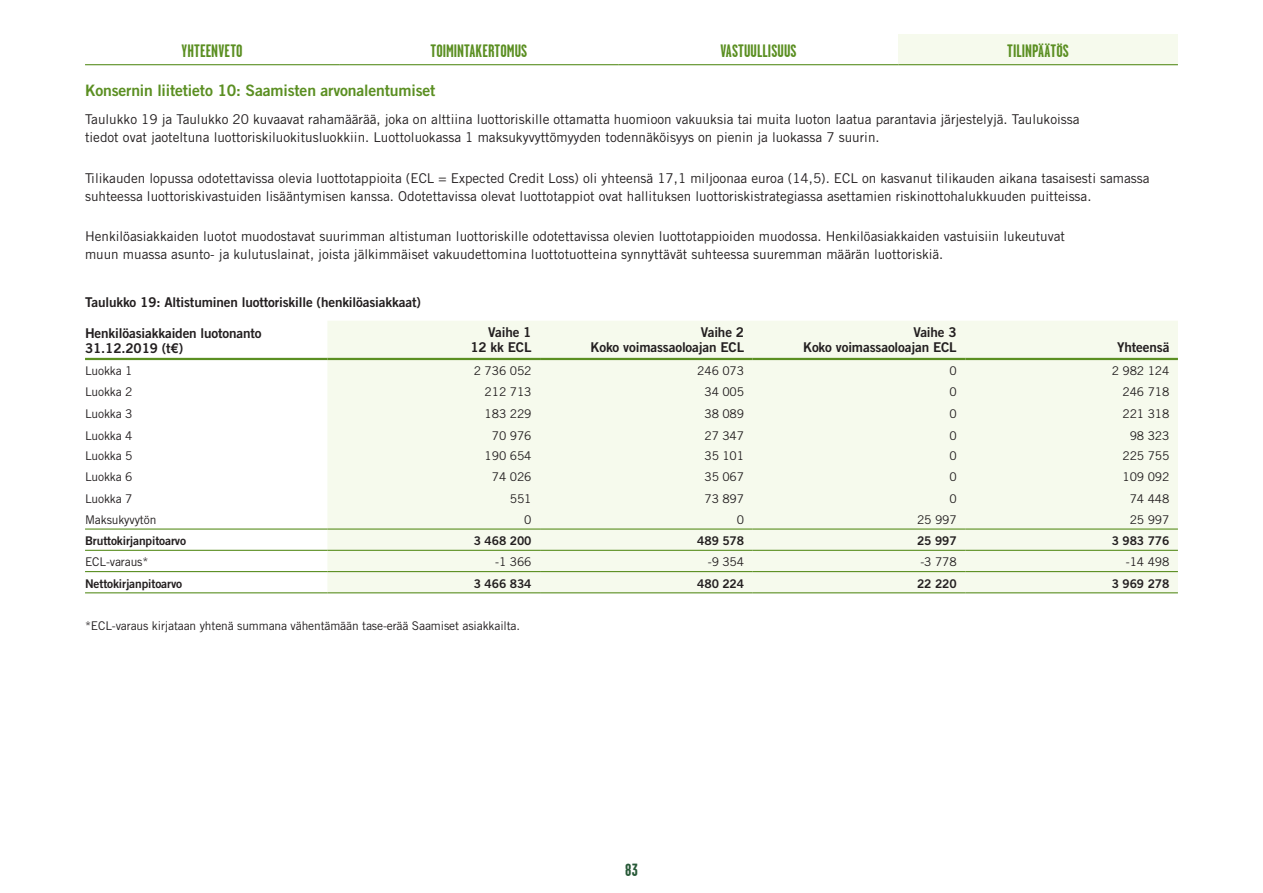
<style>
.page{position:relative;width:1263px;height:893px;background:#fff}
.page>*{position:absolute;margin:0;border:0;box-sizing:border-box;transform-origin:0 0}
.t1{font:700 18px "Garage Gothic S Pankki";letter-spacing:.005em;color:#5b8f22}
.t2{font:700 17.7px "Garage Gothic S Pankki";color:#275937}
.T_otsikko_sisällys{font:15.75px "Trade Gothic LT Std Bd 2";letter-spacing:-.01em;color:#5b8f22}
.VO2{font:13.5px/18px "Trade Gothic LT Std";color:#231f20}
.T_otsikko{font:13.5px/15px "Trade Gothic LT Std Bd 2";letter-spacing:-.01em;color:#231f20}
.VO3{font:13.5px "Trade Gothic LT Std Bd 2";letter-spacing:-.01em;color:#231f20}
.T_numerot{font:12px "Trade Gothic LT Std";letter-spacing:-.01em;color:#231f20}
.T_text__bold{font:12px "Trade Gothic LT Std";letter-spacing:-.01em;color:#231f20}
.T_numerot-2{font:12px "Trade Gothic LT Std Bd 2";letter-spacing:-.01em;color:#231f20}
.T_numerot__bold{font:12px "Trade Gothic LT Std";letter-spacing:-.01em;color:#231f20}
.T_text__bold-2{font:12px "Trade Gothic LT Std Bd 2";letter-spacing:-.01em;color:#231f20}
.T_text{font:12px "Trade Gothic LT Std";letter-spacing:-.01em;color:#231f20}
</style>
<div class="page">
<div style="left:898px;top:34px;width:280px;height:31px;background:#f6faed"></div>
<hr style="left:85px;top:64px;width:254px;height:1px;background:#5b8f22">
<hr style="left:339px;top:64px;width:280px;height:1px;background:#5b8f22">
<hr style="left:619px;top:64px;width:279px;height:1px;background:#5b8f22">
<hr style="left:898px;top:64px;width:280px;height:1px;background:#5b8f22">
<div style="left:327px;top:321px;width:851px;height:271px;background:#f6faed"></div>
<hr style="left:85px;top:358px;width:242px;height:2px;background:#5b8f22">
<hr style="left:327px;top:358px;width:213px;height:2px;background:#5b8f22">
<hr style="left:540px;top:358px;width:213px;height:2px;background:#5b8f22">
<hr style="left:753px;top:358px;width:212px;height:2px;background:#5b8f22">
<hr style="left:965px;top:358px;width:213px;height:2px;background:#5b8f22">
<hr style="left:85px;top:528px;width:242px;height:2px;background:#5b8f22">
<hr style="left:327px;top:528px;width:213px;height:2px;background:#5b8f22">
<hr style="left:540px;top:528px;width:213px;height:2px;background:#5b8f22">
<hr style="left:753px;top:528px;width:212px;height:2px;background:#5b8f22">
<hr style="left:965px;top:528px;width:213px;height:2px;background:#5b8f22">
<hr style="left:85px;top:550px;width:242px;height:1px;background:#5b8f22">
<hr style="left:327px;top:550px;width:213px;height:1px;background:#5b8f22">
<hr style="left:540px;top:550px;width:213px;height:1px;background:#5b8f22">
<hr style="left:753px;top:550px;width:212px;height:1px;background:#5b8f22">
<hr style="left:965px;top:550px;width:213px;height:1px;background:#5b8f22">
<hr style="left:85px;top:571px;width:242px;height:1px;background:#5b8f22">
<hr style="left:327px;top:571px;width:213px;height:1px;background:#5b8f22">
<hr style="left:540px;top:571px;width:213px;height:1px;background:#5b8f22">
<hr style="left:753px;top:571px;width:212px;height:1px;background:#5b8f22">
<hr style="left:965px;top:571px;width:213px;height:1px;background:#5b8f22">
<hr style="left:85px;top:592px;width:242px;height:1px;background:#5b8f22">
<hr style="left:327px;top:592px;width:213px;height:1px;background:#5b8f22">
<hr style="left:540px;top:592px;width:213px;height:1px;background:#5b8f22">
<hr style="left:753px;top:592px;width:212px;height:1px;background:#5b8f22">
<hr style="left:965px;top:592px;width:213px;height:1px;background:#5b8f22">
<h1 class="t1" style="left:182px;top:41px;width:63px">YHTEENVETO</h1>
<h1 class="t1" style="left:430px;top:41px;width:98px">TOIMINTAKERTOMUS</h1>
<h1 class="t1" style="left:720px;top:41px;width:78px">VASTUULLISUUS</h1>
<h1 class="t1" style="left:1007px;top:41px;width:63px">TILINPÄÄTÖS</h1>
<p class="T_otsikko_sisällys" style="left:85px;top:81px;width:352px">Konsernin liitetieto 10: Saamisten arvonalentumiset</p>
<p class="VO2" style="left:85px;top:110px;width:996px">Taulukko 19 ja Taulukko 20 kuvaavat rahamäärää, joka on alttiina luottoriskille ottamatta huomioon vakuuksia tai muita luoton laatua parantavia järjestelyjä. Taulukoissa tiedot ovat jaoteltuna luottoriskiluokitusluokkiin. Luottoluokassa 1 maksukyvyttömyyden todennäköisyys on pienin ja luokassa 7 suurin.</p>
<p class="VO2" style="left:85px;top:169px;width:1066px">Tilikauden lopussa odotettavissa olevia luottotappioita (ECL = Expected Credit Loss) oli yhteensä 17,1 miljoonaa euroa (14,5). ECL on kasvanut tilikauden aikana tasaisesti samassa suhteessa luottoriskivastuiden lisääntymisen kanssa. Odotettavissa olevat luottotappiot ovat hallituksen luottoriskistrategiassa asettamien riskinottohalukkuuden puitteissa.</p>
<p class="VO2" style="left:85px;top:227px;width:981px">Henkilöasiakkaiden luotot muodostavat suurimman altistuman luottoriskille odotettavissa olevien luottotappioiden muodossa. Henkilöasiakkaiden vastuisiin lukeutuvat muun muassa asunto- ja kulutuslainat, joista jälkimmäiset vakuudettomina luottotuotteina synnyttävät suhteessa suuremman määrän luottoriskiä.</p>
<p class="VO3" style="left:85px;top:294px;width:337px">Taulukko 19: Altistuminen luottoriskille (henkilöasiakkaat)</p>
<p class="T_otsikko" style="left:85px;top:325px;width:178px">Henkilöasiakkaiden luotonanto<br>31.12.2019 (t€)</p>
<p class="T_otsikko" style="left:470px;top:325px;width:63px;text-align:right">Vaihe 1<br>12 kk ECL</p>
<p class="T_otsikko" style="left:701px;top:325px;width:45px">Vaihe 2</p>
<p class="T_otsikko" style="left:590px;top:340px;width:155px">Koko voimassaoloajan ECL</p>
<p class="T_otsikko" style="left:913px;top:325px;width:45px">Vaihe 3</p>
<p class="T_otsikko" style="left:803px;top:340px;width:155px">Koko voimassaoloajan ECL</p>
<p class="T_otsikko" style="left:1117px;top:340px;width:54px">Yhteensä</p>
<p class="T_text" style="left:85px;top:363px;width:49px">Luokka 1</p>
<p class="T_numerot" style="left:474px;top:363px;width:59px">2 736 052</p>
<p class="T_numerot" style="left:697px;top:363px;width:48px">246 073</p>
<p class="T_numerot" style="left:949px;top:363px;width:9px">0</p>
<p class="T_numerot" style="left:1112px;top:363px;width:59px">2 982 124</p>
<p class="T_text" style="left:85px;top:385px;width:49px">Luokka 2</p>
<p class="T_numerot" style="left:485px;top:385px;width:48px">212 713</p>
<p class="T_numerot" style="left:704px;top:385px;width:41px">34 005</p>
<p class="T_numerot" style="left:949px;top:385px;width:9px">0</p>
<p class="T_numerot" style="left:1122px;top:385px;width:48px">246 718</p>
<p class="T_text" style="left:85px;top:406px;width:49px">Luokka 3</p>
<p class="T_numerot" style="left:485px;top:406px;width:48px">183 229</p>
<p class="T_numerot" style="left:704px;top:406px;width:41px">38 089</p>
<p class="T_numerot" style="left:949px;top:406px;width:9px">0</p>
<p class="T_numerot" style="left:1122px;top:406px;width:48px">221 318</p>
<p class="T_text" style="left:85px;top:428px;width:49px">Luokka 4</p>
<p class="T_numerot" style="left:492px;top:428px;width:41px">70 976</p>
<p class="T_numerot" style="left:704px;top:428px;width:41px">27 347</p>
<p class="T_numerot" style="left:949px;top:428px;width:9px">0</p>
<p class="T_numerot" style="left:1130px;top:428px;width:41px">98 323</p>
<p class="T_text" style="left:85px;top:448px;width:49px">Luokka 5</p>
<p class="T_numerot" style="left:485px;top:448px;width:48px">190 654</p>
<p class="T_numerot" style="left:704px;top:448px;width:41px">35 101</p>
<p class="T_numerot" style="left:949px;top:448px;width:9px">0</p>
<p class="T_numerot" style="left:1122px;top:448px;width:48px">225 755</p>
<p class="T_text__bold" style="left:85px;top:470px;width:49px">Luokka 6</p>
<p class="T_numerot__bold" style="left:492px;top:470px;width:41px">74 026</p>
<p class="T_numerot__bold" style="left:704px;top:470px;width:41px">35 067</p>
<p class="T_numerot__bold" style="left:949px;top:470px;width:9px">0</p>
<p class="T_numerot__bold" style="left:1122px;top:470px;width:48px">109 092</p>
<p class="T_text__bold" style="left:85px;top:491px;width:49px">Luokka 7</p>
<p class="T_numerot__bold" style="left:510px;top:491px;width:23px">551</p>
<p class="T_numerot__bold" style="left:704px;top:491px;width:41px">73 897</p>
<p class="T_numerot__bold" style="left:949px;top:491px;width:9px">0</p>
<p class="T_numerot__bold" style="left:1130px;top:491px;width:41px">74 448</p>
<p class="T_text__bold" style="left:85px;top:512px;width:73px">Maksukyvytön</p>
<p class="T_numerot__bold" style="left:524px;top:512px;width:9px">0</p>
<p class="T_numerot__bold" style="left:737px;top:512px;width:9px">0</p>
<p class="T_numerot__bold" style="left:917px;top:512px;width:41px">25 997</p>
<p class="T_numerot__bold" style="left:1130px;top:512px;width:41px">25 997</p>
<p class="T_text__bold-2" style="left:85px;top:533px;width:103px">Bruttokirjanpitoarvo</p>
<p class="T_numerot-2" style="left:474px;top:533px;width:59px">3 468 200</p>
<p class="T_numerot-2" style="left:697px;top:533px;width:48px">489 578</p>
<p class="T_numerot-2" style="left:917px;top:533px;width:41px">25 997</p>
<p class="T_numerot-2" style="left:1112px;top:533px;width:59px">3 983 776</p>
<p class="T_text__bold" style="left:85px;top:555px;width:65px">ECL-varaus*</p>
<p class="T_numerot" style="left:495px;top:555px;width:38px">-1 366</p>
<p class="T_numerot" style="left:708px;top:555px;width:38px">-9 354</p>
<p class="T_numerot" style="left:920px;top:555px;width:38px">-3 778</p>
<p class="T_numerot" style="left:1126px;top:555px;width:45px">-14 498</p>
<p class="T_text__bold-2" style="left:85px;top:576px;width:99px">Nettokirjanpitoarvo</p>
<p class="T_numerot-2" style="left:474px;top:576px;width:59px">3 466 834</p>
<p class="T_numerot-2" style="left:697px;top:576px;width:48px">480 224</p>
<p class="T_numerot-2" style="left:917px;top:576px;width:41px">22 220</p>
<p class="T_numerot-2" style="left:1112px;top:576px;width:59px">3 969 278</p>
<p class="T_text__bold" style="left:85px;top:619px;width:434px">*ECL-varaus kirjataan yhtenä summana vähentämään tase-erää Saamiset asiakkailta.</p>
<h2 class="t2" style="left:625px;top:860px;width:14px">83</h2>
</div>
